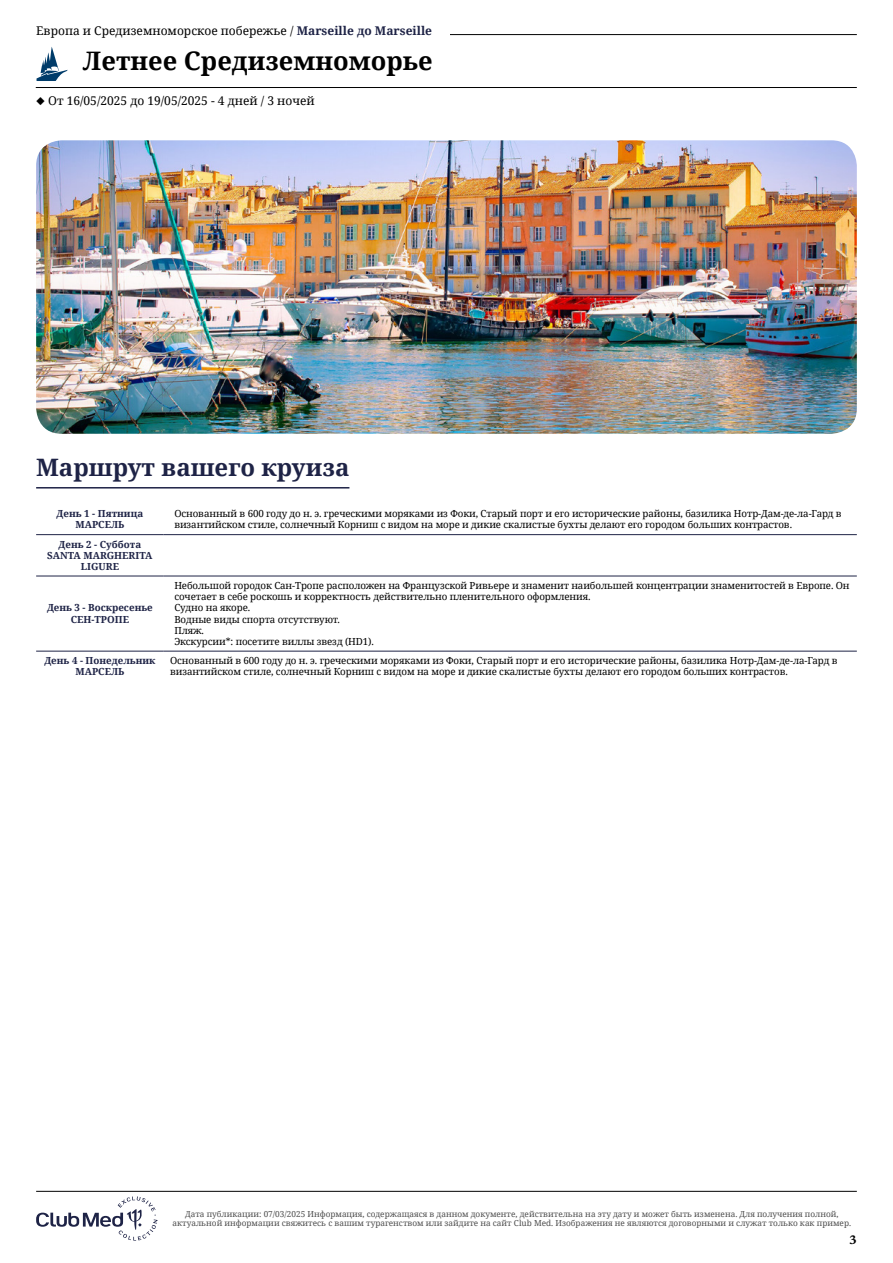
<style>
.page{position:relative;width:893px;height:1263px;background:#fff}
.page>*{position:absolute;margin:0;border:0;box-sizing:border-box;transform-origin:0 0}
.t1{font:700 25.5px "Noto Serif";color:#000}
.t2{font:700 24px "Noto Serif";color:#1e2346}
.t3{font:700 12.6px "Newsreader 24 pt";color:#000}
.t4{font:12px "Noto Serif";color:#000}
.t5{font:9.75px/11.2px "Noto Serif";letter-spacing:-.01em;color:#000}
.t6{font:700 9.75px/11.2px "Noto Serif";color:#1e2346;text-align:center}
.t7{font:8.25px/9px "Noto Serif";color:#4d4d4d;text-align:center}
.s1{font-weight:700;color:#1e2346}
</style>
<div class="page">
<hr style="left:107px;top:34px;width:750px;height:1px;background:#000">
<hr style="left:36px;top:87px;width:821px;height:1px;background:#000">
<svg style="left:36px;top:47px;width:32px;height:34px"></svg>
<div style="left:36px;top:26px;width:413px;height:17px;background:#fff"></div>
<img style="left:36px;top:140px;width:821px;height:294px">
<hr style="left:36px;top:487px;width:313px;height:1px;background:#1e2346">
<hr style="left:36px;top:534px;width:128px;height:1px;background:#1e2346">
<hr style="left:164px;top:534px;width:693px;height:1px;background:#1e2346">
<hr style="left:36px;top:576px;width:128px;height:1px;background:#1e2346">
<hr style="left:36px;top:651px;width:128px;height:1px;background:#1e2346">
<hr style="left:164px;top:576px;width:693px;height:1px;background:#1e2346">
<hr style="left:164px;top:651px;width:693px;height:1px;background:#1e2346">
<svg style="left:36px;top:1196px;width:122px;height:44px"></svg>
<hr style="left:36px;top:1191px;width:821px;height:1px;background:#000">
<p class="t4" style="left:36px;top:22px;width:397px">Европа и Средиземноморское побережье / <span class="s1">Marseille до Marseille</span></p>
<h1 class="t1" style="left:83px;top:43px;width:351px">Летнее Средиземноморье</h1>
<p class="t4" style="left:36px;top:93px;width:280px">◆ От 16/05/2025 до 19/05/2025 - 4 дней / 3 ночей</p>
<h2 class="t2" style="left:36px;top:451px;width:315px">Маршрут вашего круиза</h2>
<p class="t6" style="left:57px;top:507px;width:88px">День 1 - Пятница<br>МАРСЕЛЬ</p>
<p class="t5" style="left:174px;top:507px;width:669px">Основанный в 600 году до н. э. греческими моряками из Фоки, Старый порт и его исторические районы, базилика Нотр-Дам-де-ла-Гард в византийском стиле, солнечный Корниш с видом на море и дикие скалистые бухты делают его городом больших контрастов.</p>
<p class="t6" style="left:47px;top:538px;width:107px">День 2 - Суббота<br>SANTA MARGHERITA<br>LIGURE</p>
<p class="t6" style="left:47px;top:602px;width:107px">День 3 - Воскресенье<br>СЕН-ТРОПЕ</p>
<p class="t5" style="left:174px;top:579px;width:677px">Небольшой городок Сан-Тропе расположен на Французской Ривьере и знаменит наибольшей концентрации знаменитостей в Европе. Он сочетает в себе роскошь и корректность действительно пленительного оформления.<br>Судно на якоре.<br>Водные виды спорта отсутствуют.<br>Пляж.<br>Экскурсии*: посетите виллы звезд (HD1).</p>
<p class="t6" style="left:44px;top:655px;width:113px">День 4 - Понедельник<br>МАРСЕЛЬ</p>
<p class="t5" style="left:170px;top:654px;width:669px">Основанный в 600 году до н. э. греческими моряками из Фоки, Старый порт и его исторические районы, базилика Нотр-Дам-де-ла-Гард в византийском стиле, солнечный Корниш с видом на море и дикие скалистые бухты делают его городом больших контрастов.</p>
<p class="t7" style="left:173px;top:1209px;width:680px">Дата публикации: 07/03/2025 Информация, содержащаяся в данном документе, действительна на эту дату и может быть изменена. Для получения полной, актуальной информации свяжитесь с вашим турагенством или зайдите на сайт Club Med. Изображения не являются договорными и служат только как пример.</p>
<p class="t3" style="left:849px;top:1230px;width:9px">3</p>
</div>
